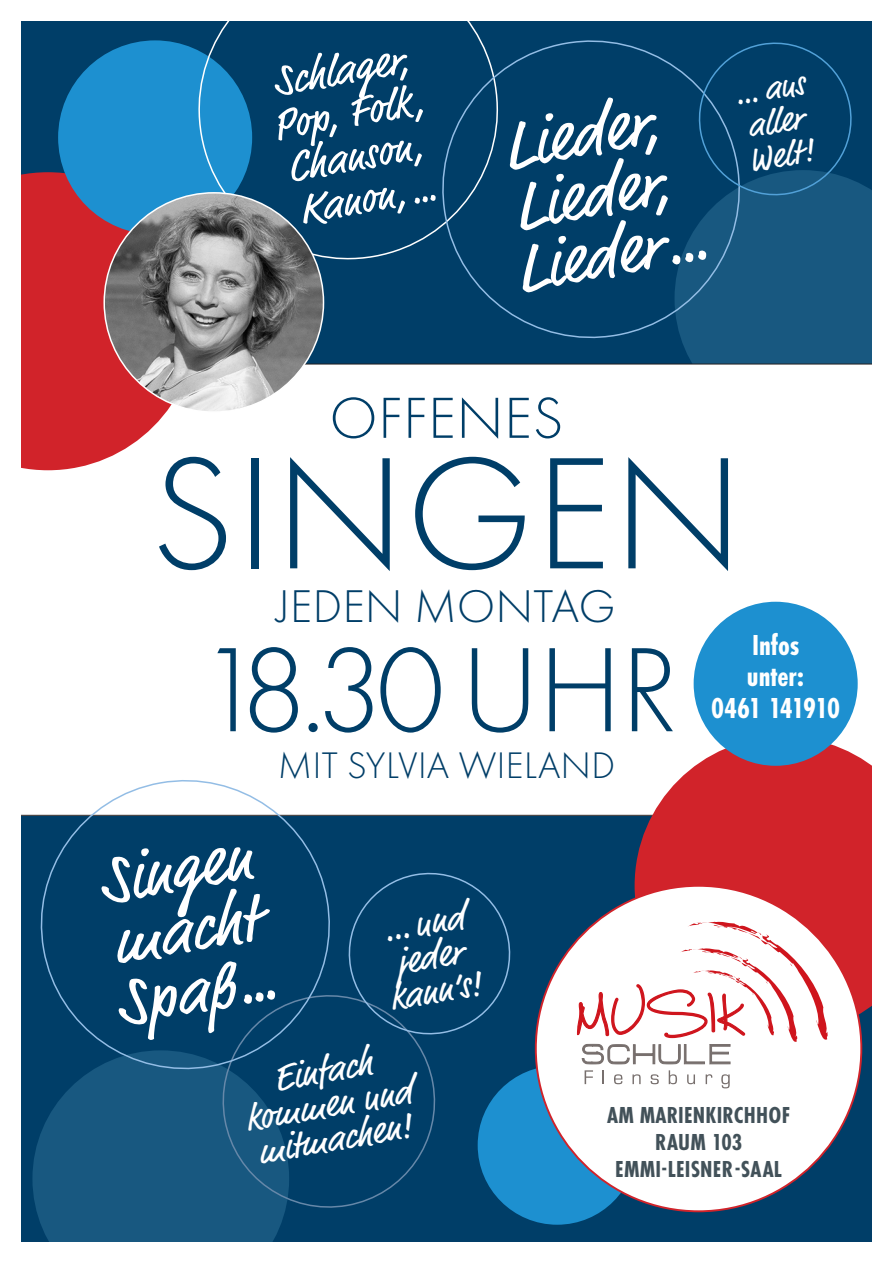
<style>
.page{position:relative;width:893px;height:1263px;background:#003e68}
.page>*{position:absolute;margin:0;border:0;box-sizing:border-box;transform-origin:0 0}
.t1{font:300 165px "Futura PT";letter-spacing:.01em;color:#003e68}
.t2{font:300 124.5px "Futura PT";letter-spacing:-.035em;color:#003e68}
.t3{font:67.5px/61.5px "Market Pro";color:#fff}
.t4{font:300 60px "Futura PT";letter-spacing:.01em;color:#003e68}
.t5{font:300 47.55px "Futura PT";letter-spacing:.01em;color:#003e68}
.t6{font:43.5px/43.5px "Market Pro";color:#fff}
.t7{font:300 38.4px "Futura PT";letter-spacing:.01em;color:#003e68}
.t8{font:37.5px/34.5px "Market Pro";color:#fff;text-align:center}
.t9{font:34.5px/33.9px "Market Pro";color:#fff}
.t10{font:700 30px/31.5px "Futura PT Cond";color:#fff}
.t11{font:700 30px "Futura PT Cond";letter-spacing:-.04em;color:#fff}
.t12{font:700 24px/27px "Futura PT Cond";letter-spacing:.01em;color:#425159;text-align:center}
</style>
<div class="page">
<div style="left:674px;top:182px;width:197px;height:182px;background:#185880"></div>
<div style="left:0;top:364px;width:892px;height:451px;background:#fff"></div>
<div style="left:478px;top:1066px;width:159px;height:159px;background:#1d90d0;border-radius:50%"></div>
<svg style="left:22px;top:172px;width:150px;height:298px;background:#d4353b"></svg>
<div style="left:58px;top:40px;width:194px;height:194px;background:#1d90d0;border-radius:50%"></div>
<svg style="left:635px;top:737px;width:236px;height:298px;background:#d23d43"></svg>
<div style="left:32px;top:1080px;width:252px;height:161px;background:#185880"></div>
<div style="left:536px;top:886px;width:325px;height:325px;background:#fff;border-radius:50%"></div>
<svg style="left:585px;top:1070px;width:8px;height:14px"></svg>
<svg style="left:602px;top:1070px;width:2px;height:14px"></svg>
<svg style="left:614px;top:1074px;width:8px;height:10px"></svg>
<svg style="left:632px;top:1074px;width:9px;height:10px"></svg>
<svg style="left:651px;top:1074px;width:8px;height:10px"></svg>
<svg style="left:669px;top:1070px;width:8px;height:14px"></svg>
<svg style="left:687px;top:1074px;width:8px;height:10px"></svg>
<svg style="left:706px;top:1074px;width:6px;height:10px"></svg>
<svg style="left:721px;top:1074px;width:9px;height:14px"></svg>
<svg style="left:577px;top:921px;width:251px;height:143px"></svg>
<svg style="left:187px;top:22px;width:288px;height:249px"></svg>
<svg style="left:431px;top:29px;width:320px;height:320px"></svg>
<svg style="left:693px;top:37px;width:164px;height:164px"></svg>
<svg style="left:215px;top:996px;width:221px;height:219px"></svg>
<svg style="left:343px;top:872px;width:168px;height:168px"></svg>
<svg style="left:30px;top:780px;width:311px;height:300px"></svg>
<img style="left:104px;top:193px;width:219px;height:219px;border-radius:110px">
<div style="left:694px;top:602px;width:164px;height:164px;background:#1d90d0;border-radius:50%"></div>
<div style="left:0;top:0;width:893px;height:1263px;border:21px solid #fff"></div>
<p class="t6" style="left:262px;top:64px;width:155px;rotate:-10deg">Schlager,<br>Pop, Folk,<br>Chanson,<br>Kanon, ...</p>
<p class="t3" style="left:497px;top:120px;width:160px;rotate:-10deg">Lieder,<br>Lieder,</p>
<p class="t3" style="left:510px;top:243px;width:197px;rotate:-10deg">Lieder ...</p>
<p class="t9" style="left:731px;top:79px;width:73px;rotate:-10deg">... aus aller<br>Welt!</p>
<p class="t4" style="left:330px;top:384px;width:235px">OFFENES</p>
<p class="t1" style="left:150px;top:420px;width:594px">SINGEN</p>
<p class="t5" style="left:277px;top:579px;width:340px">JEDEN MONTAG</p>
<p class="t2" style="left:196px;top:619px;width:484px">18.30 UHR</p>
<p class="t7" style="left:278px;top:743px;width:339px">MIT SYLVIA WIELAND</p>
<p class="t10" style="left:747px;top:629px;width:59px">Infos unter:</p>
<p class="t11" style="left:711px;top:690px;width:131px">0461 141910</p>
<p class="t3" style="left:90px;top:856px;width:164px;rotate:-10deg">Singen macht<br>Spaß...</p>
<p class="t8" style="left:375px;top:915px;width:93px;rotate:-10deg">... und jeder kann‘s!</p>
<p class="t8" style="left:237px;top:1069px;width:170px;rotate:-10deg">Einfach kommen und mitmachen!</p>
<p class="t12" style="left:607px;top:1101px;width:184px">AM MARIENKIRCHHOF<br>RAUM 103<br>EMMI-LEISNER-SAAL</p>
</div>
